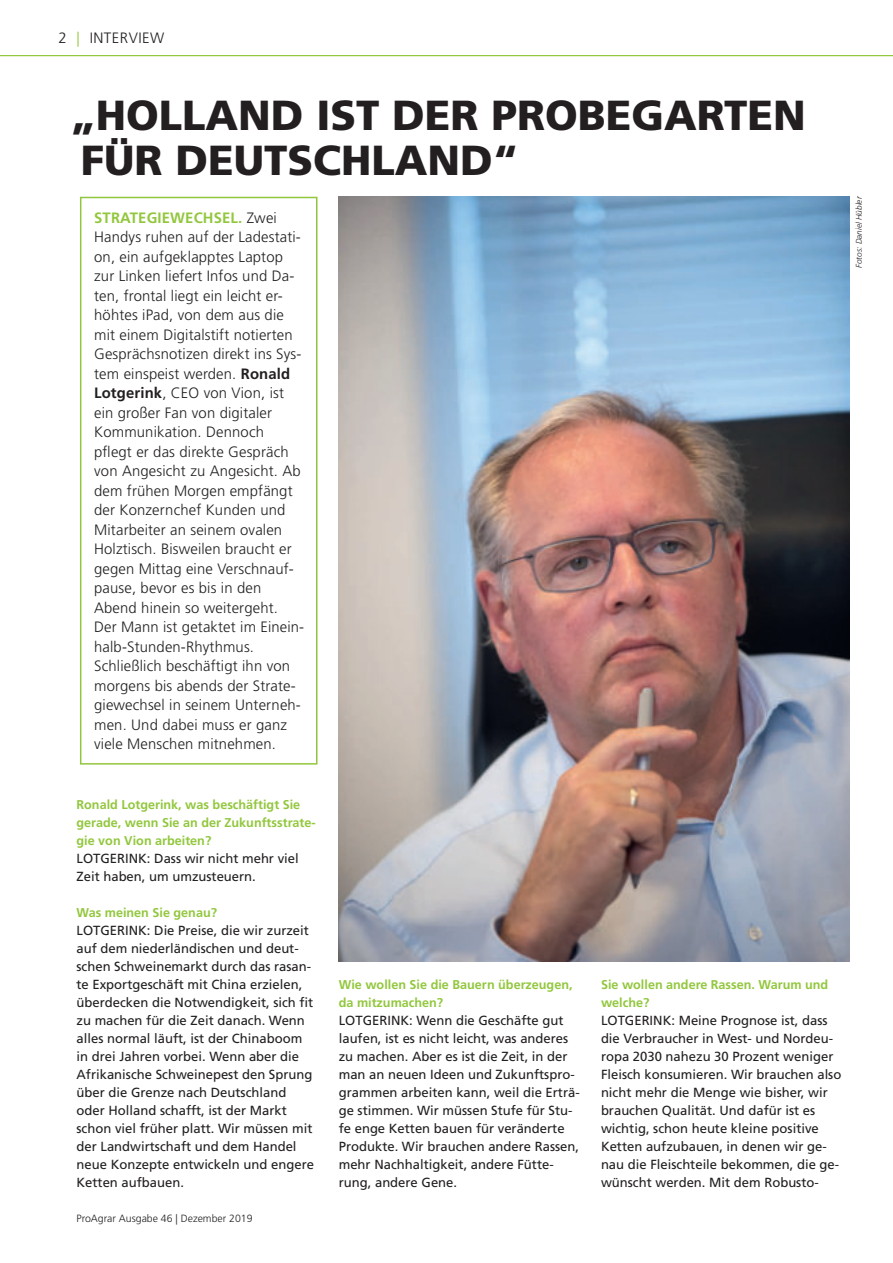
<style>
.page{position:relative;width:893px;height:1263px;background:#fff}
.page>*{position:absolute;margin:0;border:0;box-sizing:border-box;transform-origin:0 0}
.t1{font:900 42px/45px "Frutiger LT";color:#231f20}
.t2{font:300 15px/19.5px "Frutiger LT";letter-spacing:.01em;color:#231f20}
.t3{font:700 15px "Frutiger";letter-spacing:.01em;color:#92c73d}
.t4{font:300 15px "Frutiger LT";letter-spacing:.03em;color:#231f20}
.t5{font:13.2px/18px "Frutiger LT";color:#231f20}
.t6{font:700 12.75px/18px "Frutiger LT";color:#92c73d}
.t7{font:300 10.5px "Frutiger LT";color:#231f20}
.t8{font:italic 300 8.25px "Frutiger LT";color:#231f20}
.s1{color:#92c73d}
.s2{font-family:"Frutiger LT";font-weight:300;color:#231f20}
.s3{font-weight:700}
</style>
<div class="page">
<img style="left:339px;top:197px;width:510px;height:765px">
<div style="left:80px;top:197px;width:237px;height:568px;border:1px solid #92c73d"></div>
<hr style="left:0;top:55px;width:893px;height:1px;background:#92c73d">
<p class="t2" style="left:59px;top:28px;width:23px">2 <span class="s1">|</span></p>
<p class="t4" style="left:90px;top:30px;width:76px">INTERVIEW</p>
<h1 class="t1" style="left:70px;top:93px;width:737px">„HOLLAND IST DER PROBEGARTEN<br>FÜR DEUTSCHLAND“</h1>
<p class="t3" style="left:94px;top:211px;width:184px">STRATEGIEWECHSEL. <span class="s2">Zwei</span></p>
<p class="t2" style="left:94px;top:228px;width:212px">Handys ruhen auf der Ladestati&shy;on, ein aufgeklapptes Laptop zur Linken liefert Infos und Da&shy;ten, frontal liegt ein leicht er&shy;höhtes iPad, von dem aus die mit einem Digitalstift notierten<br>Gesprächsnotizen direkt ins Sys&shy;tem einspeist werden. <span class="s3">Ronald<br>Lotgerink</span>, CEO von Vion, ist ein großer Fan von digitaler<br>Kommunikation. Dennoch pflegt er das direkte Gespräch von Angesicht zu Angesicht. Ab dem frühen Morgen empfängt der Konzernchef Kunden und<br>Mitarbeiter an seinem ovalen<br>Holztisch. Bisweilen braucht er gegen Mittag eine Verschnauf&shy;pause, bevor es bis in den<br>Abend hinein so weitergeht.<br>Der Mann ist getaktet im Einein&shy;halb-Stunden-Rhythmus.<br>Schließlich beschäftigt ihn von morgens bis abends der Strate&shy;giewechsel in seinem Unterneh&shy;men. Und dabei muss er ganz viele Menschen mitnehmen.</p>
<p class="t8" style="left:856px;top:268px;width:73px;rotate:-90deg">Fotos: Daniel Hübler</p>
<p class="t6" style="left:77px;top:796px;width:241px">Ronald Lotgerink, was beschäftigt Sie gerade, wenn Sie an der Zukunftsstrate&shy;gie von Vion arbeiten?</p>
<p class="t5" style="left:77px;top:850px;width:224px">LOTGERINK: Dass wir nicht mehr viel<br>Zeit haben, um umzusteuern.</p>
<p class="t6" style="left:77px;top:904px;width:142px">Was meinen Sie genau?</p>
<p class="t5" style="left:77px;top:922px;width:239px">LOTGERINK: Die Preise, die wir zurzeit auf dem niederländischen und deut&shy;schen Schweinemarkt durch das rasan&shy;te Exportgeschäft mit China erzielen, überdecken die Notwendigkeit, sich fit zu machen für die Zeit danach. Wenn alles normal läuft, ist der Chinaboom in drei Jahren vorbei. Wenn aber die Afrikanische Schweinepest den Sprung über die Grenze nach Deutschland oder Holland schafft, ist der Markt schon viel früher platt. Wir müssen mit der Landwirtschaft und dem Handel neue Konzepte entwickeln und engere Ketten aufbauen.</p>
<p class="t7" style="left:77px;top:1214px;width:178px">ProAgrar Ausgabe 46 | Dezember 2019</p>
<p class="t6" style="left:339px;top:976px;width:235px">Wie wollen Sie die Bauern überzeugen, da mitzumachen?</p>
<p class="t5" style="left:339px;top:1012px;width:242px">LOTGERINK: Wenn die Geschäfte gut laufen, ist es nicht leicht, was anderes zu machen. Aber es ist die Zeit, in der man an neuen Ideen und Zukunftspro&shy;grammen arbeiten kann, weil die Erträ&shy;ge stimmen. Wir müssen Stufe für Stu&shy;fe enge Ketten bauen für veränderte Produkte. Wir brauchen andere Rassen, mehr Nachhaltigkeit, andere Fütte&shy;rung, andere Gene.</p>
<p class="t6" style="left:601px;top:976px;width:229px">Sie wollen andere Rassen. Warum und welche?</p>
<p class="t5" style="left:601px;top:1012px;width:242px">LOTGERINK: Meine Prognose ist, dass die Verbraucher in West- und Nordeu&shy;ropa 2030 nahezu 30 Prozent weniger Fleisch konsumieren. Wir brauchen also nicht mehr die Menge wie bisher, wir brauchen Qualität. Und dafür ist es wichtig, schon heute kleine positive Ketten aufzubauen, in denen wir ge&shy;nau die Fleischteile bekommen, die ge&shy;wünscht werden. Mit dem Robusto-</p>
</div>
